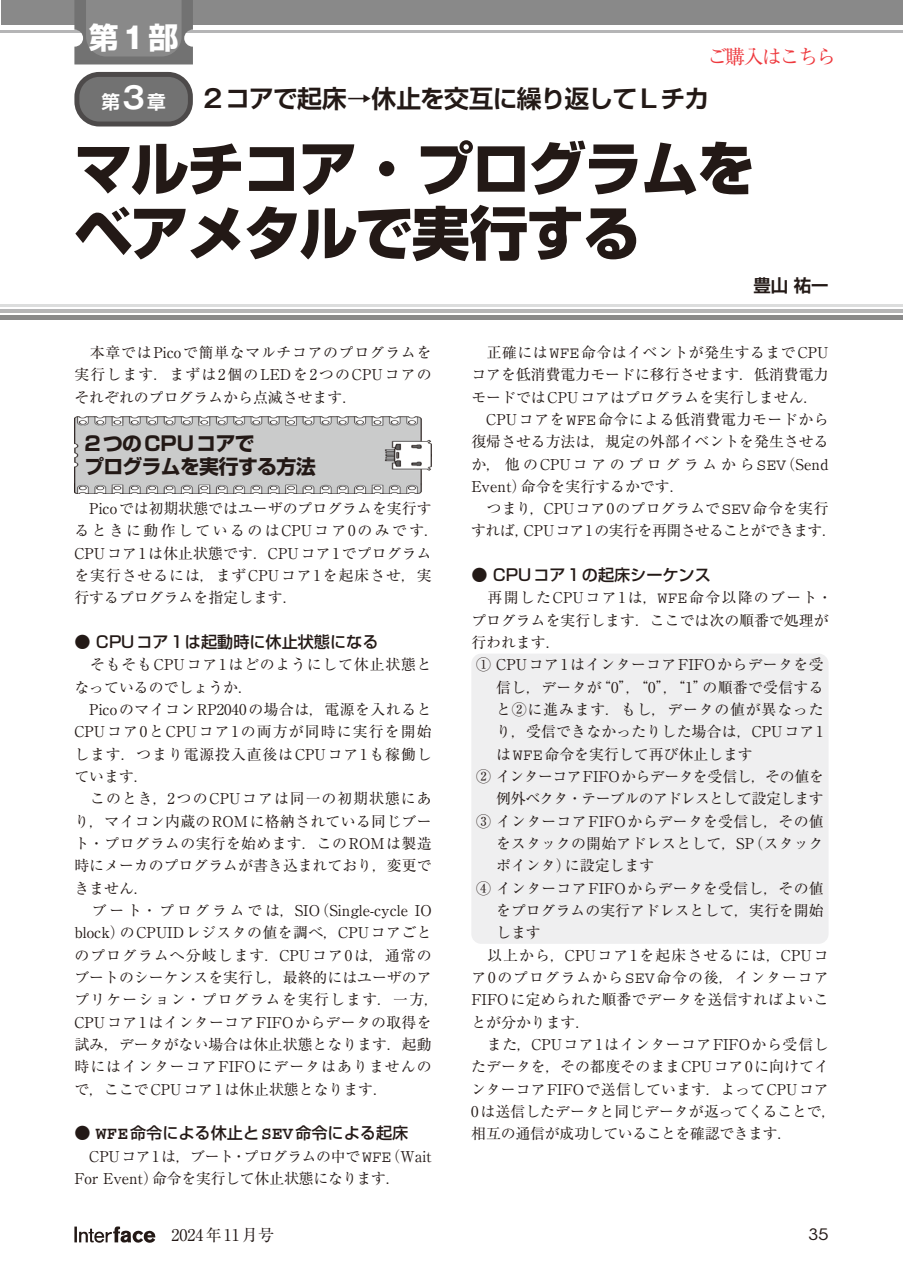
<style>
.page{position:relative;width:903px;height:1275px;background:#fff}
.page>*{position:absolute;margin:0;border:0;box-sizing:border-box;transform-origin:0 0}
.t1{font:800 58.27px/64.4px "Shin Go Pro";letter-spacing:-.035em;color:#231916}
.t2{font:700 29.75px "Shin Go Pro";color:#fff}
.t3{font:700 24.85px "Shin Go Pro De";letter-spacing:-.035em;color:#231916}
.t4{font:700 19.78px/22.4px "Shin Go Pro";letter-spacing:-.035em;color:#231916}
.t5{font:19.78px "Ryumin Pr 6 N";letter-spacing:-.09em;color:#ee383d}
.t6{font:700 18.55px "Shin Go Pro De";color:#fff}
.t7{font:700 17.32px "Shin Go Pro De";color:#231916}
.t8{font:500 16.1px "Shin Go Pro";color:#231916}
.t9{font:16.1px "Ryumin Pro";color:#231916}
.t10{font:15.58px "ITC Avant Garde Std";color:#231916;scale:1.11 1}
.t11{font:14.88px/22.4px "Ryumin Pro";letter-spacing:.01em;color:#231916}
.t12{font:14.88px "Ryumin Pro";letter-spacing:.035em;color:#231916}
.t13{font:14.88px/22.4px "Ryumin Pro";letter-spacing:-.015em;color:#231916}
.t14{font:14.88px "Ryumin Pro";letter-spacing:-.035em;color:#231916}
.t15{font:14.88px "Ryumin Pro";letter-spacing:.245em;color:#231916}
.t16{font:14.88px "Ryumin Pro";letter-spacing:-.025em;color:#231916}
.t17{font:14.88px "Ryumin Pro";letter-spacing:.07em;color:#231916}
.t18{font:14.88px "Ryumin Pro";letter-spacing:.09em;color:#231916}
.t19{font:14.88px "Ryumin Pro";letter-spacing:.065em;color:#231916}
.t20{font:14.88px "Ryumin Pro";letter-spacing:-.04em;color:#231916}
.t21{font:14.88px "Ryumin Pro";letter-spacing:-.02em;color:#231916}
.t22{font:14.88px "Ryumin Pro";letter-spacing:.055em;color:#231916}
.s1{font-family:"Gothic MB101 Pro"}
.s2{font-family:"Gothic MB101 Pro De";font-size:29.75px}
.s3{font-family:"Gothic MB101 Pro De"}
.s4{font-family:"Courier Std";font-weight:700;font-size:17.85px}
.s5{font-family:"Courier Std";font-size:16.45px}
</style>
<div class="page">
<svg style="left:74px;top:1226px;width:81px;height:17px"></svg>
<hr style="left:0;top:30px;width:903px;height:2px;background:#b5b5b6">
<div style="left:1px;top:0;width:902px;height:25px;background:#898989"></div>
<hr style="left:0;top:309px;width:903px;height:4px;background:#b5b5b6">
<div style="left:0;top:315px;width:903px;height:5px;background:#898989"></div>
<hr style="left:0;top:304px;width:903px;height:2px;background:#dcdddd">
<img style="left:74px;top:416px;width:357px;height:78px">
<div style="left:471px;top:654px;width:357px;height:290px;background:#efeff0;border-radius:10px"></div>
<div style="left:77px;top:74px;width:113px;height:50px;background:#727272;border-radius:22px"></div>
<div style="left:74px;top:72px;width:119px;height:54px;border:5px solid #4d4a4a;border-radius:22px"></div>
<svg style="left:74px;top:0;width:119px;height:64px"></svg>
<h2 class="t2" style="left:89px;top:14px;width:91px">第<span class="s1">1</span>部</h2>
<p class="t6" style="left:101px;top:87px;width:66px">第<span class="s2">3</span>章</p>
<h3 class="t5" style="left:707px;top:41px;width:130px">ご購入はこちら</h3>
<h3 class="t3" style="left:203px;top:78px;width:507px"><span class="s3">2</span> コアで起床<span class="s3">→</span>休止を交互に繰り返して <span class="s3">L</span> チカ</h3>
<h1 class="t1" style="left:74px;top:130px;width:682px">マルチコア<span class="s1">・</span>プログラムをベアメタルで実行する</h1>
<p class="t11" style="left:74px;top:340px;width:359px;text-align:justify">　本章ではPicoで簡単なマルチコアのプログラムを実行します．まずは2個のLEDを2つのCPUコアのそれぞれのプログラムから点滅させます．</p>
<h3 class="t4" style="left:84px;top:431px;width:233px">2つのCPUコアで<br>プログラムを実行する方法</h3>
<p class="t11" style="left:74px;top:496px;width:366px">　Picoでは初期状態ではユーザのプログラムを実行するときに動作しているのはCPUコア0のみです．<br>CPUコア1は休止状態です．CPUコア1でプログラムを実行させるには，まずCPUコア1を起床させ，実行するプログラムを指定します．</p>
<p class="t8" style="left:74px;top:629px;width:306px">● CPUコア1は起動時に休止状態になる</p>
<p class="t11" style="left:74px;top:653px;width:366px;text-indent:16px">そもそもCPUコア1はどのようにして休止状態となっているのでしょうか．<br>　PicoのマイコンRP2040の場合は，電源を入れると<br>CPUコア0とCPUコア1の両方が同時に実行を開始します．つまり電源投入直後はCPUコア1も稼働しています．<br>　このとき，2つのCPUコアは同一の初期状態にあり，マイコン内蔵のROMに格納されている同じブート・プログラムの実行を始めます．このROMは製造時にメーカのプログラムが書き込まれており，変更できません．<br>　ブート・プログラムでは，SIO（Single-cycle IO block）のCPUIDレジスタの値を調べ，CPUコアごとのプログラムへ分岐します．CPUコア0は，通常のブートのシーケンスを実行し，最終的にはユーザのアプリケーション・プログラムを実行します．一方，<br>CPUコア1はインターコアFIFOからデータの取得を試み，データがない場合は休止状態となります．起動時にはインターコアFIFOにデータはありませんので，ここでCPUコア1は休止状態となります．</p>
<p class="t8" style="left:74px;top:1120px;width:335px">● <span class="s4">WFE</span>命令による休止と<span class="s4">SEV</span>命令による起床</p>
<p class="t13" style="left:74px;top:1144px;width:359px;text-indent:15px">CPUコア1は，ブート・プログラムの中で<span class="s5">WFE</span>（Wait<br>For Event）命令を実行して休止状態になります．</p>
<p class="t7" style="left:753px;top:271px;width:77px">豊山 祐一</p>
<p class="t12" style="left:471px;top:341px;width:359px">　正確には<span class="s5">WFE</span>命令はイベントが発生するまでCPU</p>
<p class="t11" style="left:471px;top:362px;width:359px">コアを低消費電力モードに移行させます．低消費電力</p>
<p class="t11" style="left:471px;top:385px;width:349px">モードではCPUコアはプログラムを実行しません．</p>
<p class="t12" style="left:486px;top:408px;width:344px">CPUコアを<span class="s5">WFE</span>命令による低消費電力モードから</p>
<p class="t11" style="left:471px;top:429px;width:359px">復帰させる方法は，規定の外部イベントを発生させる</p>
<p class="t15" style="left:471px;top:452px;width:359px">か，他のCPUコアのプログラムから<span class="s5">SEV</span>（Send</p>
<p class="t11" style="left:471px;top:474px;width:215px">Event）命令を実行するかです．</p>
<p class="t11" style="left:471px;top:496px;width:359px">　つまり，CPUコア0のプログラムで<span class="s5">SEV</span>命令を実行</p>
<p class="t14" style="left:471px;top:519px;width:367px">すれば，CPUコア1の実行を再開させることができます．</p>
<p class="t8" style="left:471px;top:562px;width:241px">● CPUコア1の起床シーケンス</p>
<p class="t18" style="left:487px;top:586px;width:346px">再開したCPUコア1は，<span class="s5">WFE</span>命令以降のブート・</p>
<p class="t11" style="left:471px;top:608px;width:359px">プログラムを実行します．ここでは次の順番で処理が</p>
<p class="t11" style="left:471px;top:630px;width:91px">行われます．</p>
<p class="t11" style="left:476px;top:653px;width:349px">① CPUコア1はインターコアFIFOからデータを受</p>
<p class="t11" style="left:496px;top:675px;width:329px">信し，データが“0”，“0”，“1”の順番で受信する</p>
<p class="t22" style="left:496px;top:698px;width:329px">と②に進みます．もし，データの値が異なった</p>
<p class="t11" style="left:496px;top:720px;width:329px">り，受信できなかったりした場合は，CPUコア1</p>
<p class="t11" style="left:496px;top:742px;width:258px">は<span class="s5">WFE</span>命令を実行して再び休止します</p>
<p class="t16" style="left:476px;top:765px;width:349px">② インターコアFIFOからデータを受信し，その値を</p>
<p class="t20" style="left:496px;top:787px;width:329px">例外ベクタ・テーブルのアドレスとして設定します</p>
<p class="t11" style="left:476px;top:809px;width:349px">③ インターコアFIFOからデータを受信し，その値</p>
<p class="t11" style="left:496px;top:831px;width:329px">をスタックの開始アドレスとして，SP（スタック</p>
<p class="t11" style="left:496px;top:854px;width:160px">ポインタ）に設定します</p>
<p class="t11" style="left:476px;top:876px;width:349px">④ インターコアFIFOからデータを受信し，その値</p>
<p class="t11" style="left:496px;top:898px;width:329px">をプログラムの実行アドレスとして，実行を開始</p>
<p class="t11" style="left:496px;top:920px;width:46px">します</p>
<p class="t17" style="left:471px;top:943px;width:359px">　以上から，CPUコア1を起床させるには，CPUコ</p>
<p class="t19" style="left:471px;top:966px;width:359px">ア0のプログラムから<span class="s5">SEV</span>命令の後，インターコア</p>
<p class="t11" style="left:471px;top:987px;width:359px">FIFOに定められた順番でデータを送信すればよいこ</p>
<p class="t11" style="left:471px;top:1010px;width:121px">とが分かります．</p>
<p class="t12" style="left:471px;top:1033px;width:359px">　また，CPUコア1はインターコアFIFOから受信し</p>
<p class="t11" style="left:471px;top:1054px;width:359px">たデータを，その都度そのままCPUコア0に向けてイ</p>
<p class="t11" style="left:471px;top:1077px;width:359px">ンターコアFIFOで送信しています．よってCPUコア</p>
<p class="t11" style="left:471px;top:1099px;width:367px">0は送信したデータと同じデータが返ってくることで，</p>
<p class="t21" style="left:471px;top:1122px;width:322px">相互の通信が成功していることを確認できます．</p>
<p class="t9" style="left:155px;top:1222px;width:120px">　2024年11月号</p>
<p class="t10" style="left:808px;top:1225px;width:20px">35</p>
</div>
